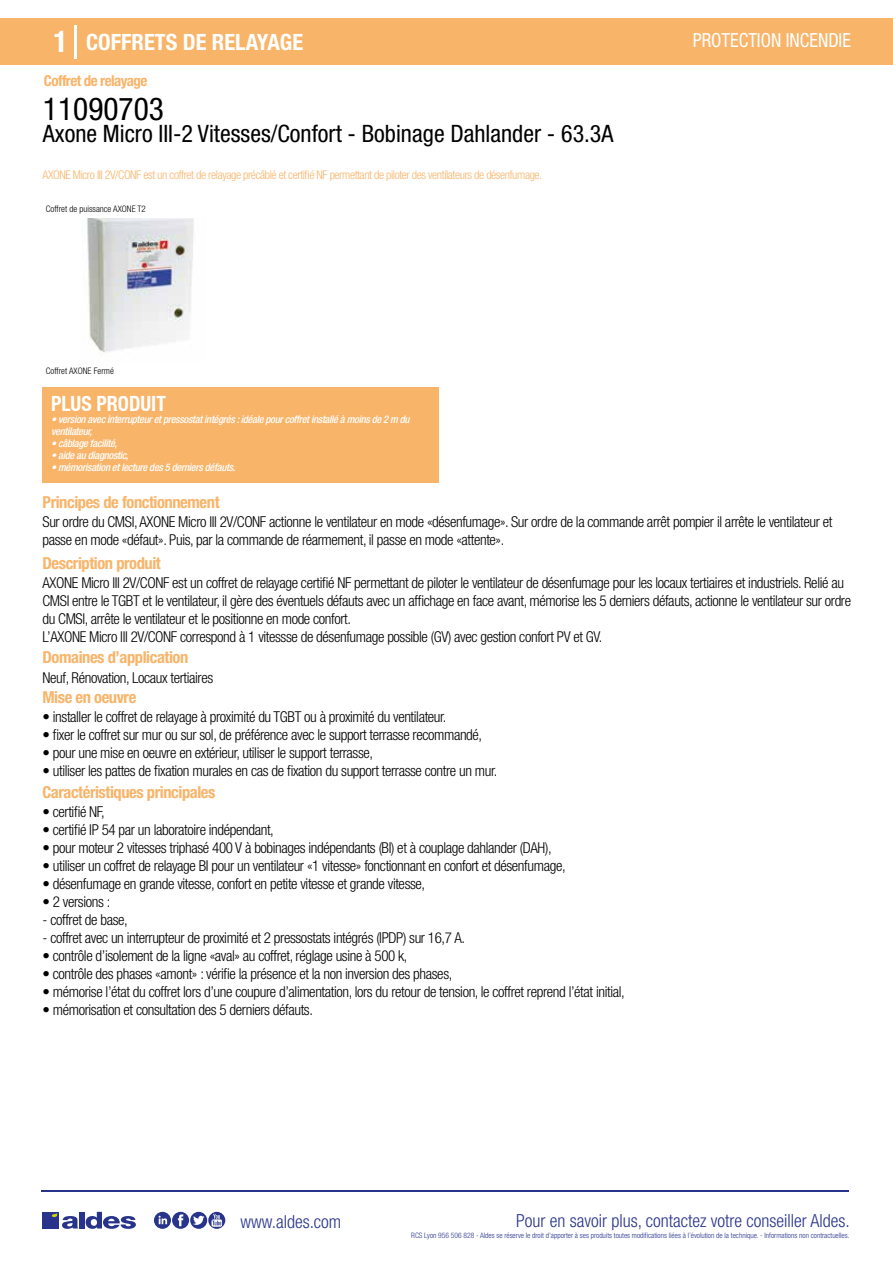
<style>
.page{position:relative;width:893px;height:1263px;background:#fff}
.page>*{position:absolute;margin:0;border:0;box-sizing:border-box;transform-origin:0 0}
.t1{font:condensed 31.5px "Helvetica Neue LT Std";color:#000}
.t2{font:condensed 24px "Helvetica Neue LT Std";color:#000}
.t3{font:700 condensed 22.5px "Helvetica Neue LT Std";color:#fff}
.t4{font:700 condensed 21px "Helvetica Neue";color:#fff;scale:.95 1}
.t5{font:condensed 19.5px "Helvetica Neue LT Std";color:#fff;scale:.95 1}
.t6{font:300 condensed 18px "Helvetica Neue";color:#28348b}
.t7{font:700 condensed 16.5px "Helvetica Neue LT Std";letter-spacing:-.025em;color:#f8b469}
.t8{font:300 condensed 15px/18px "Helvetica Neue LT Std";letter-spacing:-.025em;color:#000}
.t9{font:700 condensed 15px "Helvetica Neue LT Std";letter-spacing:-.035em;color:#f8b469}
.t10{font:300 condensed 12px "Helvetica Neue LT Std";letter-spacing:-.035em;color:#f8b469}
.t11{font:italic 500 condensed 10.5px/12px "Helvetica Neue";letter-spacing:-.03em;color:#fff}
.t12{font:300 condensed 9px "Helvetica Neue";color:#000}
.t13{font:300 condensed 7.5px "Helvetica Neue";color:#28348b}
.s1{font-size:30px}
</style>
<div class="page">
<img style="left:87px;top:218px;width:107px;height:135px">
<div style="left:0;top:18px;width:893px;height:46px;background:#f8b469"></div>
<div style="left:43px;top:387px;width:396px;height:96px;background:#f8b469"></div>
<hr style="left:74px;top:25px;width:2px;height:33px;background:#fff">
<hr style="left:41px;top:1190px;width:808px;height:1px;background:#28348b">
<svg style="left:154px;top:1212px;width:71px;height:17px"></svg>
<div style="left:42px;top:1212px;width:17px;height:16px;background:#28348b"></div>
<div style="left:79px;top:1212px;width:5px;height:16px;background:#28348b"></div>
<svg style="left:86px;top:1212px;width:50px;height:17px"></svg>
<svg style="left:52px;top:1213px;width:26px;height:16px"></svg>
<h3 class="t3" style="left:54px;top:28px;width:251px"><span class="s1">1</span> COFFRETS DE RELAYAGE</h3>
<h3 class="t5" style="left:693px;top:29px;width:168px">PROTECTION INCENDIE</h3>
<p class="t9" style="left:44px;top:71px;width:105px">Coffret de relayage</p>
<h1 class="t1" style="left:43px;top:91px;width:122px">11090703</h1>
<h2 class="t2" style="left:43px;top:120px;width:572px">Axone Micro III-2 Vitesses/Confort - Bobinage Dahlander - 63.3A</h2>
<p class="t10" style="left:43px;top:167px;width:501px">AXONE Micro III 2V/CONF est un coffret de relayage précâblé et certifié NF permettant de piloter des ventilateurs de désenfumage.</p>
<p class="t12" style="left:46px;top:204px;width:101px">Coffret de puissance AXONE T2</p>
<p class="t12" style="left:46px;top:365px;width:70px">Coffret AXONE Fermé</p>
<h3 class="t4" style="left:51px;top:391px;width:122px">PLUS PRODUIT</h3>
<p class="t11" style="left:51px;top:413px;width:360px">• version avec interrupteur et pressostat intégrés : idéale pour coffret installé à moins de 2 m du ventilateur,</p>
<p class="t11" style="left:51px;top:437px;width:68px">• câblage facilité,</p>
<p class="t11" style="left:51px;top:449px;width:79px">• aide au diagnostic,</p>
<p class="t11" style="left:51px;top:461px;width:186px">• mémorisation et lecture des 5 derniers défauts.</p>
<p class="t7" style="left:43px;top:492px;width:179px">Principes de fonctionnement</p>
<p class="t8" style="left:43px;top:513px;width:791px">Sur ordre du CMSI, AXONE Micro III 2V/CONF actionne le ventilateur en mode «désenfumage». Sur ordre de la commande arrêt pompier il arrête le ventilateur et passe en mode «défaut». Puis, par la commande de réarmement, il passe en mode «attente».</p>
<p class="t8" style="left:43px;top:573px;width:810px">AXONE Micro III 2V/CONF est un coffret de relayage certifié NF permettant de piloter le ventilateur de désenfumage pour les locaux tertiaires et industriels. Relié au CMSI entre le TGBT et le ventilateur, il gère des éventuels défauts avec un affichage en face avant, mémorise les 5 derniers défauts, actionne le ventilateur sur ordre du CMSI, arrête le ventilateur et le positionne en mode confort.<br>L’AXONE Micro III 2V/CONF correspond à 1 vitessse de désenfumage possible (GV) avec gestion confort PV et GV.</p>
<p class="t8" style="left:43px;top:668px;width:172px">Neuf, Rénovation, Locaux tertiaires</p>
<p class="t8" style="left:43px;top:708px;width:405px">• installer le coffret de relayage à proximité du TGBT ou à proximité du ventilateur.</p>
<p class="t8" style="left:43px;top:726px;width:441px">• fixer le coffret sur mur ou sur sol, de préférence avec le support terrasse recommandé,</p>
<p class="t8" style="left:43px;top:744px;width:332px">• pour une mise en oeuvre en extérieur, utiliser le support terrasse,</p>
<p class="t8" style="left:43px;top:762px;width:456px">• utiliser les pattes de fixation murales en cas de fixation du support terrasse contre un mur.</p>
<p class="t7" style="left:43px;top:553px;width:120px">Description produit</p>
<p class="t7" style="left:43px;top:647px;width:147px">Domaines d’application</p>
<p class="t7" style="left:43px;top:687px;width:95px">Mise en oeuvre</p>
<p class="t7" style="left:43px;top:782px;width:174px">Caractéristiques principales</p>
<p class="t8" style="left:43px;top:802px;width:64px">• certifié NF,</p>
<p class="t8" style="left:43px;top:820px;width:233px">• certifié IP 54 par un laboratoire indépendant,</p>
<p class="t8" style="left:43px;top:838px;width:511px">• pour moteur 2 vitesses triphasé 400 V à bobinages indépendants (BI) et à couplage dahlander (DAH),</p>
<p class="t8" style="left:43px;top:856px;width:525px">• utiliser un coffret de relayage BI pour un ventilateur «1 vitesse» fonctionnant en confort et désenfumage,</p>
<p class="t8" style="left:43px;top:874px;width:384px">• désenfumage en grande vitesse, confort en petite vitesse et grande vitesse,</p>
<p class="t8" style="left:43px;top:892px;width:69px">• 2 versions :</p>
<p class="t8" style="left:43px;top:910px;width:87px">- coffret de base,</p>
<p class="t8" style="left:43px;top:928px;width:424px">- coffret avec un interrupteur de proximité et 2 pressostats intégrés (IPDP) sur 16,7 A.</p>
<p class="t8" style="left:43px;top:946px;width:367px">• contrôle d’isolement de la ligne «aval» au coffret, réglage usine à 500 k,</p>
<p class="t8" style="left:43px;top:964px;width:411px">• contrôle des phases «amont» : vérifie la présence et la non inversion des phases,</p>
<p class="t8" style="left:43px;top:982px;width:584px">• mémorise l’état du coffret lors d’une coupure d’alimentation, lors du retour de tension, le coffret reprend l’état initial,</p>
<p class="t8" style="left:43px;top:1000px;width:272px">• mémorisation et consultation des 5 derniers défauts.</p>
<p class="t6" style="left:240px;top:1211px;width:102px">www.aldes.com</p>
<p class="t6" style="left:516px;top:1211px;width:335px">Pour en savoir plus, contactez votre conseiller Aldes.</p>
<p class="t13" style="left:411px;top:1230px;width:440px">RCS Lyon 956 506 828 - Aldes se réserve le droit d’apporter à ses produits toutes modifications liées à l’évolution de la technique. - Informations non contractuelles.</p>
</div>
